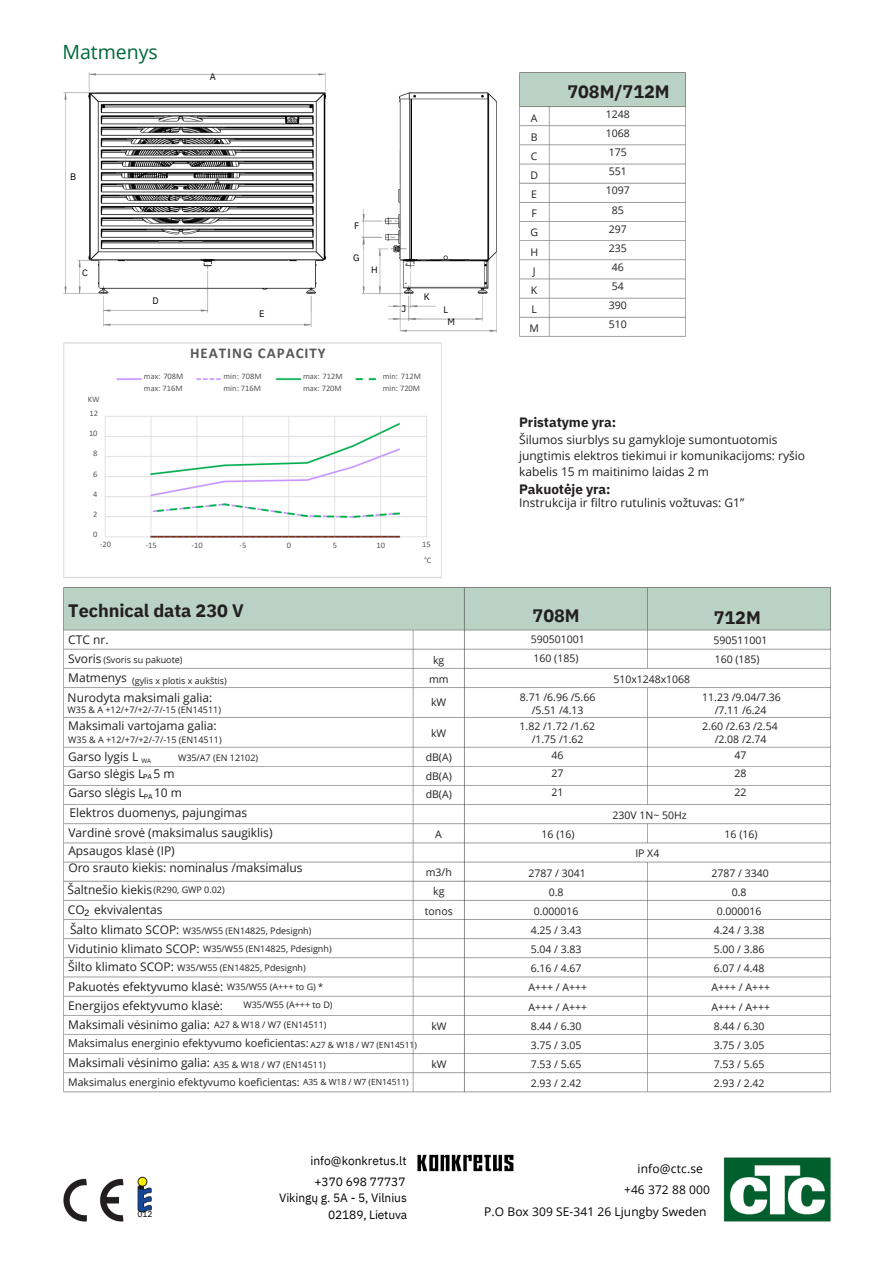
<style>
.page{position:relative;width:894px;height:1264px;background:#fff}
.page>*{position:absolute;margin:0;border:0;box-sizing:border-box;transform-origin:0 0}
.t1{font:19.5px "Open Sans";color:#006737}
.t2{font:700 18px "IBM Plex Sans";letter-spacing:-.005em;color:#231f20}
.t3{font:700 15px "Calibri";letter-spacing:.065em;color:#595959}
.t4{font:700 13.5px "IBM Plex Sans";letter-spacing:-.005em;color:#231f20}
.t5{font:12px/16px "Open Sans";color:#231f20}
.t6{font:12px "IBM Plex Sans";letter-spacing:-.005em;color:#000305}
.t7{font:12px/21.3px "Open Sans";letter-spacing:.005em;color:#000305;text-align:right}
.t8{font:10.95px "Open Sans";color:#231f20}
.t9{font:10.5px/19.2px "Open Sans";color:#231f20;text-align:center}
.t10{font:9.3px "IBM Plex Sans";color:#000}
.t11{font:9px "Open Sans";color:#231f20}
.t12{font:8.85px "Canva Sans";color:#000}
.t13{font:8.55px "Open Sans";color:#231f20}
.t14{font:8.4px/12.3px "Calibri";color:#595959}
.t15{font:8.4px "Open Sans";color:#231f20}
.t16{font:8.4px "IBM Plex Sans";color:#000}
.t17{font:6.75px "Canva Sans";color:#000}
.t18{font:6.15px "Open Sans";color:#231f20}
</style>
<div class="page">
<img style="left:63px;top:72px;width:768px;height:1150px">
<img style="left:413px;top:1150px;width:105px;height:25px">
<p class="t1" style="left:62px;top:38px;width:97px">Matmenys</p>
<p class="t10" style="left:210px;top:71px;width:7px">A</p>
<p class="t10" style="left:70px;top:170px;width:8px">B</p>
<p class="t10" style="left:82px;top:266px;width:7px">C</p>
<p class="t10" style="left:152px;top:294px;width:8px">D</p>
<p class="t10" style="left:214px;top:176px;width:7px">A</p>
<p class="t10" style="left:259px;top:307px;width:7px">E</p>
<p class="t10" style="left:354px;top:219px;width:7px">F</p>
<p class="t10" style="left:353px;top:252px;width:8px">G</p>
<p class="t10" style="left:371px;top:264px;width:8px">H</p>
<p class="t10" style="left:401px;top:303px;width:6px">J</p>
<p class="t10" style="left:424px;top:290px;width:7px">K</p>
<p class="t10" style="left:443px;top:303px;width:6px">L</p>
<p class="t10" style="left:447px;top:315px;width:9px">M</p>
<p class="t9" style="left:529px;top:108px;width:11px">A<br>B<br>C<br>D<br>E<br>F<br>G<br>H<br>J<br>K<br>L<br>M</p>
<h6 class="t2" style="left:567px;top:79px;width:103px">708M/712M</h6>
<h6 class="t9" style="left:605px;top:104px;width:25px">1248<br>1068<br>175<br>551<br>1097<br>85<br>297<br>235<br>46<br>54<br>390<br>510</h6>
<h5 class="t3" style="left:190px;top:347px;width:137px">HEATING CAPACITY</h5>
<h5 class="t14" style="left:144px;top:370px;width:41px">max: 708M max: 716M</h5>
<p class="t14" style="left:223px;top:370px;width:40px">min: 708M min: 716M</p>
<p class="t14" style="left:303px;top:370px;width:41px">max: 712M max: 720M</p>
<p class="t14" style="left:382px;top:370px;width:40px">min: 712M min: 720M</p>
<p class="t14" style="left:88px;top:393px;width:13px;line-height:13.5px">KW<br>12</p>
<h5 class="t14" style="left:89px;top:428px;width:10px">10</h5>
<p class="t14" style="left:93px;top:448px;width:6px">8</p>
<h5 class="t14" style="left:93px;top:468px;width:6px">6</h5>
<p class="t14" style="left:93px;top:488px;width:6px">4</p>
<h5 class="t14" style="left:93px;top:508px;width:6px">2</h5>
<p class="t14" style="left:93px;top:528px;width:6px">0</p>
<p class="t4" style="left:519px;top:413px;width:99px">Pristatyme yra:</p>
<p class="t5" style="left:519px;top:431px;width:287px">Šilumos siurblys su gamykloje sumontuotomis jungtimis elektros tiekimui ir komunikacijoms: ryšio kabelis 15 m maitinimo laidas 2 m</p>
<p class="t4" style="left:519px;top:480px;width:93px">Pakuotėje yra:</p>
<p class="t5" style="left:519px;top:494px;width:226px">Instrukcija ir filtro rutulinis vožtuvas: G1”</p>
<p class="t14" style="left:100px;top:539px;width:13px">-20</p>
<p class="t14" style="left:146px;top:540px;width:13px">-15</p>
<p class="t14" style="left:191px;top:540px;width:13px">-10</p>
<h5 class="t14" style="left:239px;top:540px;width:8px">-5</h5>
<h5 class="t14" style="left:287px;top:540px;width:6px">0</h5>
<h5 class="t14" style="left:332px;top:540px;width:6px">5</h5>
<p class="t14" style="left:376px;top:540px;width:10px">10</p>
<h5 class="t14" style="left:422px;top:539px;width:10px">15</h5>
<p class="t14" style="left:424px;top:554px;width:9px">°C</p>
<p class="t2" style="left:68px;top:598px;width:177px">Technical data 230 V</p>
<h6 class="t2" style="left:532px;top:604px;width:48px">708M</h6>
<h6 class="t9" style="left:530px;top:629px;width:55px;text-align:left">590501001<br>160 (185)</h6>
<h2 class="t5" style="left:68px;top:631px;width:42px">CTC nr.</h2>
<p class="t5" style="left:68px;top:650px;width:35px">Svoris</p>
<p class="t5" style="left:68px;top:669px;width:60px">Matmenys</p>
<p class="t5" style="left:68px;top:689px;width:146px">Nurodyta maksimali galia:</p>
<p class="t11" style="left:68px;top:703px;width:155px">W35 &amp; A +12/+7/+2/-7/-15 (EN14511)</p>
<p class="t5" style="left:68px;top:748px;width:71px">Garso lygis L</p>
<p class="t5" style="left:68px;top:765px;width:78px">Garso slėgis L</p>
<p class="t5" style="left:154px;top:765px;width:23px">5 m</p>
<h5 class="t9" style="left:429px;top:650px;width:21px">kg mm</h5>
<h5 class="t9" style="left:431px;top:692px;width:17px">kW</h5>
<p class="t9" style="left:431px;top:723px;width:17px">kW</p>
<h5 class="t9" style="left:425px;top:747px;width:28px">dB(A)</h5>
<p class="t9" style="left:425px;top:766px;width:28px">dB(A)</p>
<p class="t9" style="left:425px;top:784px;width:28px">dB(A)</p>
<p class="t11" style="left:103px;top:653px;width:81px">(Svoris su pakuote)</p>
<p class="t11" style="left:132px;top:674px;width:96px">(gylis x plotis x aukštis)</p>
<p class="t9" style="left:519px;top:691px;width:77px;line-height:12.3px">8.71 /6.96 /5.66 /5.51 /4.13</p>
<p class="t9" style="left:519px;top:716px;width:77px">1.82 /1.72 /1.62</p>
<h5 class="t9" style="left:531px;top:729px;width:53px">/1.75 /1.62</h5>
<p class="t9" style="left:551px;top:744px;width:13px">46</p>
<h5 class="t9" style="left:551px;top:762px;width:13px">27</h5>
<p class="t9" style="left:551px;top:782px;width:14px">21</p>
<p class="t5" style="left:68px;top:717px;width:150px">Maksimali vartojama galia:</p>
<p class="t11" style="left:68px;top:733px;width:155px">W35 &amp; A +12/+7/+2/-7/-15 (EN14511)</p>
<p class="t11" style="left:178px;top:751px;width:82px">W35/A7 (EN 12102)</p>
<h6 class="t18" style="left:141px;top:756px;width:11px">WA</h6>
<h6 class="t5" style="left:68px;top:784px;width:115px">Garso slėgis L 10 m</h6>
<p class="t17" style="left:143px;top:772px;width:10px">PA</p>
<h5 class="t17" style="left:144px;top:791px;width:10px">PA</h5>
<p class="t5" style="left:69px;top:804px;width:179px">Elektros duomenys, pajungimas</p>
<p class="t5" style="left:68px;top:824px;width:205px">Vardinė srovė (maksimalus saugiklis)</p>
<p class="t5" style="left:68px;top:859px;width:235px">Oro srauto kiekis: nominalus /maksimalus</p>
<p class="t5" style="left:68px;top:842px;width:108px">Apsaugos klasė (IP)</p>
<p class="t5" style="left:68px;top:880px;width:86px">Šaltnešio kiekis</p>
<h6 class="t11" style="left:153px;top:883px;width:73px">(R290, GWP 0.02)</h6>
<p class="t11" style="left:183px;top:924px;width:130px">W35/W55 (EN14825, Pdesignh)</p>
<h6 class="t11" style="left:203px;top:942px;width:130px">W35/W55 (EN14825, Pdesignh)</h6>
<p class="t11" style="left:177px;top:961px;width:130px">W35/W55 (EN14825, Pdesignh)</p>
<p class="t11" style="left:227px;top:980px;width:98px">W35/W55 (A+++ to G) *</p>
<p class="t11" style="left:243px;top:998px;width:91px">W35/W55 (A+++ to D)</p>
<p class="t11" style="left:214px;top:1018px;width:114px">A27 &amp; W18 / W7 (EN14511)</p>
<p class="t13" style="left:310px;top:1038px;width:108px">A27 &amp; W18 / W7 (EN14511)</p>
<p class="t11" style="left:213px;top:1058px;width:114px">A35 &amp; W18 / W7 (EN14511)</p>
<p class="t15" style="left:303px;top:1076px;width:107px">A35 &amp; W18 / W7 (EN14511)</p>
<h6 class="t5" style="left:68px;top:900px;width:96px">CO ekvivalentas</h6>
<h5 class="t12" style="left:84px;top:906px;width:6px">2</h5>
<p class="t5" style="left:70px;top:920px;width:111px">Šalto klimato SCOP:</p>
<p class="t5" style="left:68px;top:939px;width:133px">Vidutinio klimato SCOP:</p>
<p class="t5" style="left:68px;top:958px;width:107px">Šilto klimato SCOP:</p>
<p class="t5" style="left:68px;top:978px;width:156px">Pakuotės efektyvumo klasė:</p>
<p class="t5" style="left:68px;top:996px;width:156px">Energijos efektyvumo klasė:</p>
<p class="t5" style="left:68px;top:1016px;width:143px">Maksimali vėsinimo galia:</p>
<p class="t8" style="left:68px;top:1035px;width:242px">Maksimalus energinio efektyvumo koeficientas:</p>
<p class="t5" style="left:68px;top:1054px;width:143px">Maksimali vėsinimo galia:</p>
<h3 class="t9" style="left:68px;top:1072px;width:233px">Maksimalus energinio efektyvumo koeficientas:</h3>
<h1 class="t9" style="left:435px;top:824px;width:8px">A</h1>
<p class="t9" style="left:425px;top:862px;width:29px">m3/h kg tonos</p>
<h5 class="t9" style="left:431px;top:1016px;width:17px">kW</h5>
<h5 class="t9" style="left:431px;top:1054px;width:17px">kW</h5>
<p class="t9" style="left:541px;top:824px;width:34px">16 (16)</p>
<h5 class="t9" style="left:528px;top:863px;width:60px">2787 / 3041<br>0.8<br>0.000016<br>4.25 / 3.43<br>5.04 / 3.83<br>6.16 / 4.67<br>A+++ / A+++<br>A+++ / A+++<br>8.44 / 6.30<br>3.75 / 3.05<br>7.53 / 5.65<br>2.93 / 2.42</h5>
<p class="t9" style="left:613px;top:669px;width:78px">510x1248x1068</p>
<p class="t9" style="left:612px;top:805px;width:76px">230V 1N~ 50Hz</p>
<h5 class="t9" style="left:635px;top:843px;width:25px">IP X4</h5>
<h4 class="t2" style="left:713px;top:605px;width:48px">712M</h4>
<h4 class="t9" style="left:713px;top:630px;width:55px;text-align:left">590511001<br>160 (185)</h4>
<p class="t9" style="left:702px;top:691px;width:80px;line-height:12.3px">11.23 /9.04/7.36 /7.11 /6.24</p>
<p class="t9" style="left:702px;top:716px;width:77px">2.60 /2.63 /2.54</p>
<h5 class="t9" style="left:714px;top:729px;width:53px">/2.08 /2.74</h5>
<h5 class="t9" style="left:734px;top:744px;width:13px">47</h5>
<h5 class="t9" style="left:734px;top:762px;width:13px">28</h5>
<h5 class="t9" style="left:734px;top:782px;width:13px">22</h5>
<p class="t9" style="left:724px;top:824px;width:34px">16 (16)</p>
<p class="t9" style="left:711px;top:863px;width:60px">2787 / 3340<br>0.8<br>0.000016<br>4.24 / 3.38<br>5.00 / 3.86<br>6.07 / 4.48<br>A+++ / A+++<br>A+++ / A+++<br>8.44 / 6.30<br>3.75 / 3.05<br>7.53 / 5.65<br>2.93 / 2.42</p>
<p class="t16" style="left:137px;top:1208px;width:16px">012</p>
<h5 class="t6" style="left:310px;top:1152px;width:98px">info@konkretus.lt</h5>
<h5 class="t6" style="left:314px;top:1173px;width:93px">+370 698 77737</h5>
<p class="t6" style="left:279px;top:1189px;width:129px">Vikingų g. 5A - 5, Vilnius</p>
<h5 class="t6" style="left:328px;top:1206px;width:80px">02189, Lietuva</h5>
<p class="t7" style="left:637px;top:1157px;width:67px">info@ctc.se</p>
<p class="t7" style="left:484px;top:1178px;width:227px">+46 372 88 000<br>P.O Box 309 SE-341 26 Ljungby Sweden</p>
</div>
